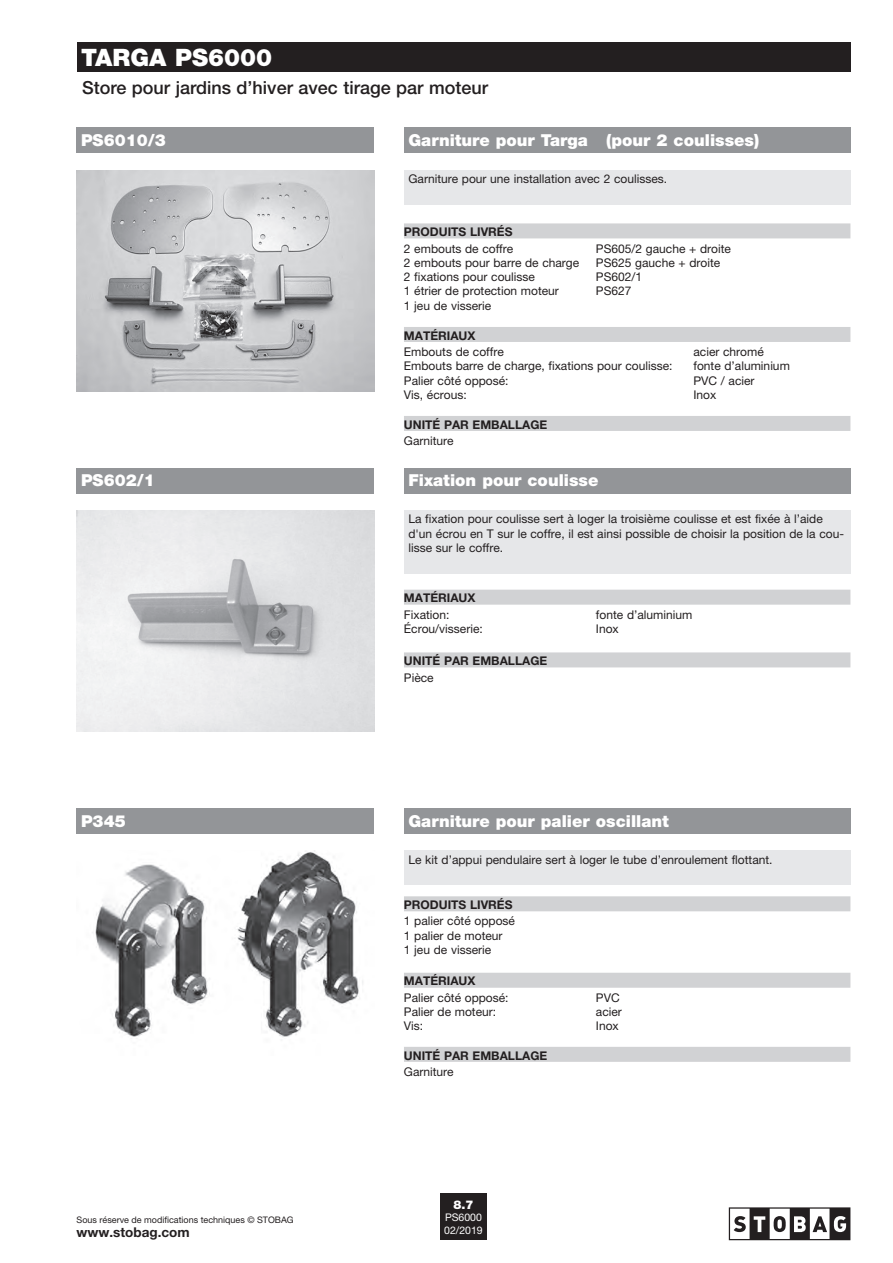
<style>
.page{position:relative;width:893px;height:1263px;background:#fff}
.page>*{position:absolute;margin:0;border:0;box-sizing:border-box;transform-origin:0 0}
.t1{font:900 24px "Helvetica Neue LT Pro";color:#fff}
.t2{font:500 18px "Helvetica Neue LT Pro";color:#231f20}
.t3{font:900 16.5px "Helvetica Neue LT Pro";color:#fff}
.t4{font:700 13.5px "Helvetica Neue LT Pro";color:#231f20}
.t5{font:12px/14.2px "Helvetica Neue LT Pro";color:#231f20}
.t6{font:700 12px "Helvetica Neue LT Pro";color:#231f20}
.t7{font:900 12px "Helvetica Neue LT Pro";color:#fff}
.t8{font:10.5px/12.6px "Helvetica Neue LT Pro";color:#fff}
.t9{font:9px "Helvetica Neue LT Pro";color:#231f20}
</style>
<div class="page">
<img style="left:77px;top:170px;width:297px;height:221px">
<img style="left:92px;top:850px;width:271px;height:187px">
<img style="left:77px;top:510px;width:297px;height:221px">
<div style="left:404px;top:416px;width:446px;height:15px;background:#d1d2d4"></div>
<div style="left:404px;top:327px;width:446px;height:15px;background:#d1d2d4"></div>
<div style="left:404px;top:223px;width:446px;height:15px;background:#d1d2d4"></div>
<div style="left:404px;top:128px;width:446px;height:25px;background:#939598"></div>
<div style="left:404px;top:850px;width:446px;height:34px;background:#e6e7e9"></div>
<div style="left:404px;top:1047px;width:446px;height:15px;background:#d1d2d4"></div>
<div style="left:404px;top:973px;width:446px;height:15px;background:#d1d2d4"></div>
<div style="left:404px;top:896px;width:446px;height:15px;background:#d1d2d4"></div>
<div style="left:404px;top:808px;width:446px;height:25px;background:#939598"></div>
<div style="left:404px;top:468px;width:446px;height:25px;background:#939598"></div>
<div style="left:404px;top:652px;width:446px;height:15px;background:#d1d2d4"></div>
<div style="left:404px;top:590px;width:446px;height:15px;background:#d1d2d4"></div>
<div style="left:404px;top:510px;width:446px;height:64px;background:#e6e7e9"></div>
<div style="left:404px;top:170px;width:446px;height:34px;background:#e6e7e9"></div>
<div style="left:440px;top:1193px;width:47px;height:47px;background:#231f20"></div>
<svg style="left:729px;top:1207px;width:121px;height:33px"></svg>
<div style="left:77px;top:43px;width:773px;height:29px;background:#231f20"></div>
<div style="left:77px;top:128px;width:297px;height:25px;background:#939598"></div>
<div style="left:77px;top:808px;width:297px;height:25px;background:#939598"></div>
<div style="left:77px;top:468px;width:297px;height:25px;background:#939598"></div>
<h1 class="t1" style="left:81px;top:43px;width:193px">TARGA PS6000</h1>
<h2 class="t2" style="left:82px;top:76px;width:408px">Store pour jardins d’hiver avec tirage par moteur</h2>
<h3 class="t3" style="left:81px;top:130px;width:86px">PS6010/3</h3>
<h3 class="t3" style="left:81px;top:471px;width:75px">PS602/1</h3>
<h3 class="t3" style="left:81px;top:811px;width:46px">P345</h3>
<p class="t9" style="left:77px;top:1214px;width:219px">Sous réserve de modifications techniques © STOBAG</p>
<p class="t4" style="left:77px;top:1224px;width:115px">www.stobag.com</p>
<h3 class="t3" style="left:408px;top:130px;width:352px">Garniture pour Targa (pour 2 coulisses)</h3>
<p class="t5" style="left:408px;top:172px;width:260px">Garniture pour une installation avec 2 coulisses.</p>
<p class="t6" style="left:404px;top:224px;width:110px">PRODUITS LIVRÉS</p>
<p class="t5" style="left:404px;top:241px;width:111px">2 embouts de coffre</p>
<p class="t5" style="left:596px;top:241px;width:136px">PS605/2 gauche + droite</p>
<p class="t5" style="left:404px;top:255px;width:177px">2 embouts pour barre de charge</p>
<p class="t5" style="left:596px;top:255px;width:126px">PS625 gauche + droite</p>
<p class="t5" style="left:404px;top:269px;width:133px">2 fixations pour coulisse</p>
<p class="t5" style="left:596px;top:269px;width:48px">PS602/1</p>
<p class="t5" style="left:404px;top:284px;width:156px">1 étrier de protection moteur</p>
<p class="t5" style="left:596px;top:284px;width:37px">PS627</p>
<p class="t5" style="left:404px;top:298px;width:89px">1 jeu de visserie</p>
<p class="t6" style="left:404px;top:328px;width:73px">MATÉRIAUX</p>
<p class="t5" style="left:404px;top:345px;width:101px">Embouts de coffre</p>
<p class="t5" style="left:693px;top:345px;width:72px">acier chromé</p>
<p class="t5" style="left:404px;top:359px;width:270px">Embouts barre de charge, fixations pour coulisse:</p>
<p class="t5" style="left:693px;top:359px;width:98px">fonte d’aluminium</p>
<p class="t5" style="left:404px;top:373px;width:106px">Palier côté opposé:</p>
<p class="t5" style="left:693px;top:373px;width:63px">PVC / acier</p>
<p class="t5" style="left:404px;top:387px;width:64px">Vis, écrous:</p>
<p class="t5" style="left:693px;top:387px;width:24px">Inox</p>
<p class="t6" style="left:404px;top:417px;width:145px">UNITÉ PAR EMBALLAGE</p>
<p class="t5" style="left:404px;top:433px;width:51px">Garniture</p>
<h3 class="t3" style="left:408px;top:471px;width:191px">Fixation pour coulisse</h3>
<p class="t5" style="left:408px;top:512px;width:437px">La fixation pour coulisse sert à loger la troisième coulisse et est fixée à l’aide d'un écrou en T sur le coffre, il est ainsi possible de choisir la position de la cou&shy;lisse sur le coffre.</p>
<p class="t6" style="left:404px;top:591px;width:73px">MATÉRIAUX</p>
<p class="t5" style="left:404px;top:607px;width:47px">Fixation:</p>
<p class="t5" style="left:596px;top:607px;width:98px">fonte d’aluminium</p>
<p class="t5" style="left:404px;top:621px;width:80px">Écrou/visserie:</p>
<p class="t5" style="left:596px;top:621px;width:24px">Inox</p>
<p class="t6" style="left:404px;top:653px;width:145px">UNITÉ PAR EMBALLAGE</p>
<p class="t5" style="left:404px;top:670px;width:31px">Pièce</p>
<h3 class="t3" style="left:408px;top:811px;width:262px">Garniture pour palier oscillant</h3>
<p class="t5" style="left:408px;top:852px;width:366px">Le kit d’appui pendulaire sert à loger le tube d’enroulement flottant.</p>
<p class="t6" style="left:404px;top:897px;width:110px">PRODUITS LIVRÉS</p>
<p class="t5" style="left:404px;top:914px;width:113px">1 palier côté opposé<br>1 palier de moteur<br>1 jeu de visserie</p>
<p class="t6" style="left:404px;top:974px;width:73px">MATÉRIAUX</p>
<p class="t5" style="left:404px;top:990px;width:106px">Palier côté opposé:</p>
<p class="t5" style="left:596px;top:990px;width:25px">PVC</p>
<p class="t5" style="left:404px;top:1004px;width:94px">Palier de moteur:</p>
<p class="t5" style="left:596px;top:1004px;width:27px">acier</p>
<p class="t5" style="left:404px;top:1019px;width:21px">Vis:</p>
<p class="t5" style="left:596px;top:1019px;width:24px">Inox</p>
<p class="t6" style="left:404px;top:1048px;width:145px">UNITÉ PAR EMBALLAGE</p>
<p class="t5" style="left:404px;top:1064px;width:51px">Garniture</p>
<p class="t7" style="left:453px;top:1197px;width:22px">8.7</p>
<p class="t8" style="left:444px;top:1211px;width:40px">PS6000<br>02/2019</p>
</div>
